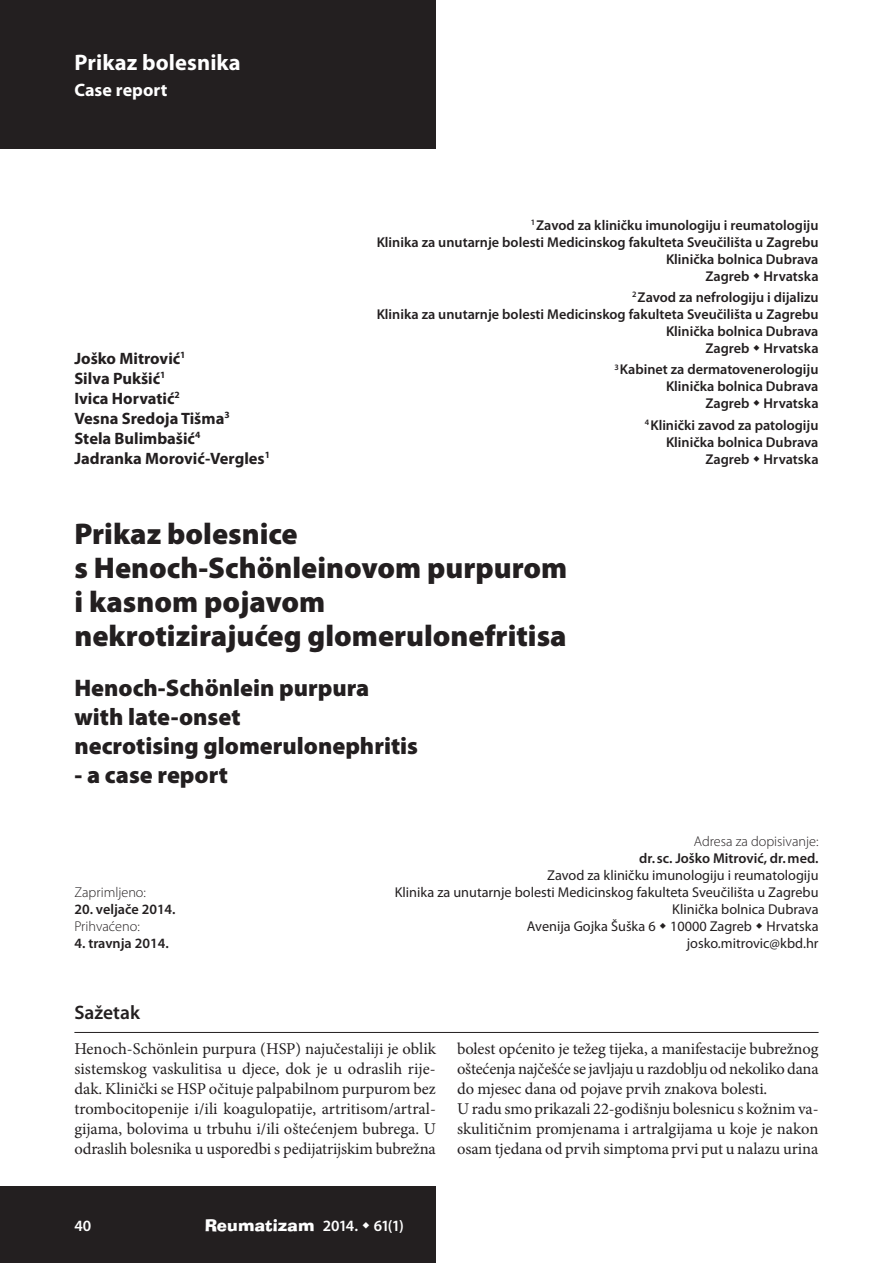
<style>
.page{position:relative;width:893px;height:1263px;background:#fff}
.page>*{position:absolute;margin:0;border:0;box-sizing:border-box;transform-origin:0 0}
.t1{font:900 30px/34px "Myriad Pro";color:#231f20}
.t2{font:900 24px/29px "Myriad Pro";color:#231f20}
.t3{font:700 22.5px "Myriad Pro";letter-spacing:.005em;color:#fff}
.t4{font:600 19.5px "Myriad Pro";color:#231f20}
.t5{font:700 18px "Myriad Pro";letter-spacing:.005em;color:#fff}
.t6{font:16.5px/20px "Minion Pro";letter-spacing:-.01em;color:#231f20;text-align:justify}
.t7{font:700 16.5px/20px "Myriad Pro";color:#231f20}
.t8{font:16.35px "Ad Lib BT";letter-spacing:.01em;color:#fff}
.t9{font:600 15.75px "Myriad Pro";color:#fff}
.t10{font:600 14.25px/17px "Myriad Pro";color:#231f20;text-align:right}
.t11{font:14.25px/17px "Myriad Pro";color:#231f20;text-align:right}
.t12{font:300 14.25px "Myriad Pro";color:#231f20}
.s1{font-family:"Myriad Pro";font-weight:600;font-size:15.75px}
</style>
<div class="page">
<div style="left:0;top:1186px;width:436px;height:77px;background:#231f20"></div>
<div style="left:0;top:0;width:436px;height:149px;background:#231f20"></div>
<hr style="left:74px;top:1032px;width:745px;height:1px;background:#231f20">
<h3 class="t3" style="left:74px;top:48px;width:168px">Prikaz bolesnika</h3>
<p class="t5" style="left:74px;top:78px;width:95px">Case report</p>
<p class="t7" style="left:74px;top:347px;width:197px">Joško Mitrović<sup>1<br></sup>Silva Pukšić<sup>1<br></sup>Ivica Horvatić<sup>2<br></sup>Vesna Sredoja Tišma<sup>3<br></sup>Stela Bulimbašić<sup>4<br></sup>Jadranka Morović-Vergles<sup>1</sup></p>
<p class="t10" style="left:377px;top:216px;width:443px"><sup>1</sup> Zavod za kliničku imunologiju i reumatologiju<br>Klinika za unutarnje bolesti Medicinskog fakulteta Sveučilišta u Zagrebu Klinička bolnica Dubrava<br>Zagreb Hrvatska</p>
<p class="t10" style="left:377px;top:288px;width:443px"><sup>2</sup> Zavod za nefrologiju i dijalizu<br>Klinika za unutarnje bolesti Medicinskog fakulteta Sveučilišta u Zagrebu Klinička bolnica Dubrava<br>Zagreb Hrvatska</p>
<p class="t10" style="left:614px;top:361px;width:206px"><sup>3</sup> Kabinet za dermatovenerologiju<br>Klinička bolnica Dubrava<br>Zagreb Hrvatska</p>
<p class="t10" style="left:645px;top:416px;width:175px"><sup>4</sup> Klinički zavod za patologiju<br>Klinička bolnica Dubrava<br>Zagreb Hrvatska</p>
<h1 class="t1" style="left:74px;top:515px;width:494px">Prikaz bolesnice<br>s Henoch-Schönleinovom purpurom i kasnom pojavom<br>nekrotizirajućeg glomerulonefritisa</h1>
<h2 class="t2" style="left:74px;top:672px;width:345px">Henoch-Schönlein purpura with late-onset<br>necrotising glomerulonephritis</h2>
<h2 class="t2" style="left:74px;top:759px;width:155px">- a case report</h2>
<p class="t12" style="left:74px;top:883px;width:73px">Zaprimljeno:</p>
<p class="t10" style="left:74px;top:900px;width:103px">20. veljače 2014.</p>
<p class="t12" style="left:74px;top:917px;width:67px">Prihvaćeno:</p>
<p class="t10" style="left:74px;top:934px;width:96px">4. travnja 2014.</p>
<p class="t12" style="left:694px;top:832px;width:126px">Adresa za dopisivanje:</p>
<p class="t10" style="left:639px;top:849px;width:181px">dr. sc. Joško Mitrović, dr. med.</p>
<p class="t11" style="left:395px;top:866px;width:425px">Zavod za kliničku imunologiju i reumatologiju<br>Klinika za unutarnje bolesti Medicinskog fakulteta Sveučilišta u Zagrebu Klinička bolnica Dubrava<br>Avenija Gojka Šuška 6 10000 Zagreb Hrvatska josko.mitrovic@kbd.hr</p>
<p class="t4" style="left:74px;top:1000px;width:67px">Sažetak</p>
<p class="t6" style="left:74px;top:1038px;width:363px">Henoch-Schönlein purpura (HSP) najučestaliji je oblik sistemskog vaskulitisa u djece, dok je u odraslih rije&shy;dak. Klinički se HSP očituje palpabilnom purpurom bez trombocitopenije i/ili koagulopatije, artritisom/artral&shy;gijama, bolovima u trbuhu i/ili oštećenjem bubrega. U odraslih bolesnika u usporedbi s pedijatrijskim bubrežna</p>
<p class="t6" style="left:457px;top:1038px;width:363px;text-align:left">bolest općenito je težeg tijeka, a manifestacije bubrežnog oštećenja najčešće se javljaju u razdoblju od nekoliko dana do mjesec dana od pojave prvih znakova bolesti.<br>U radu smo prikazali 22-godišnju bolesnicu s kožnim va&shy;skulitičnim promjenama i artralgijama u koje je nakon osam tjedana od prvih simptoma prvi put u nalazu urina</p>
<p class="t9" style="left:74px;top:1216px;width:18px">40</p>
<p class="t8" style="left:205px;top:1215px;width:201px">Reumatizam <span class="s1">2014. 61(1)</span></p>
</div>
